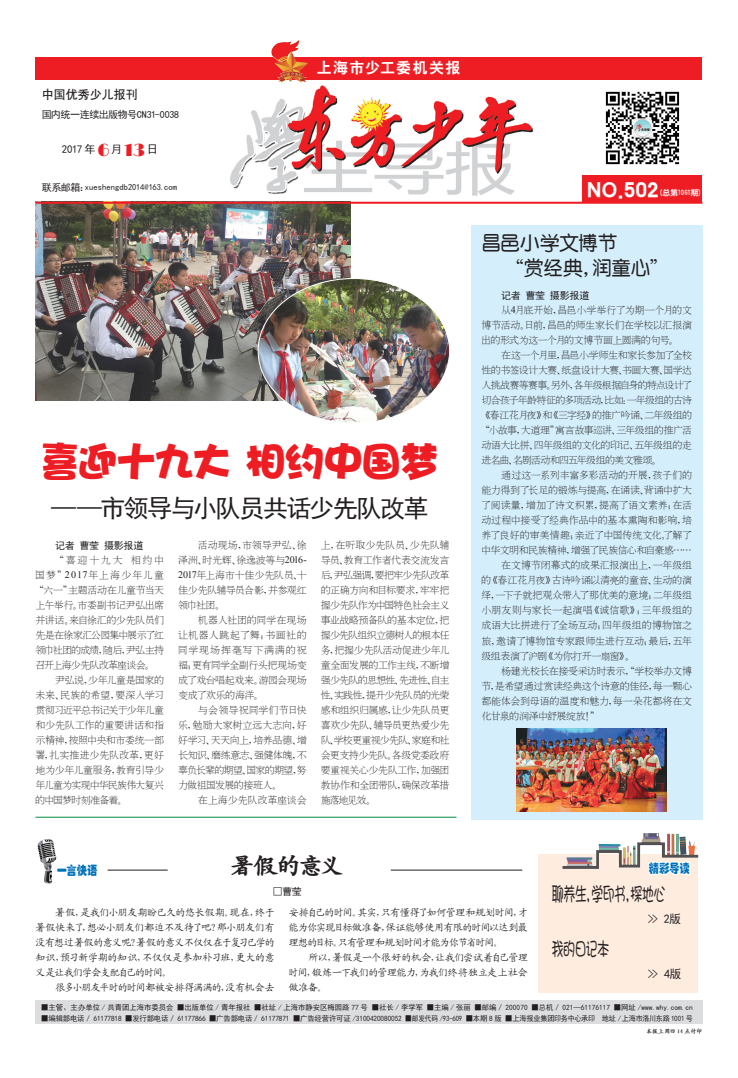
<style>
.page{position:relative;width:738px;height:1078px;background:#fff}
.page>*{position:absolute;margin:0;border:0;box-sizing:border-box;transform-origin:0 0}
.t1{font:41px "DFP Hai Bao W12";letter-spacing:-.07em;color:#ee1d23}
.t2{font:25px "Sim Hei";letter-spacing:-.07em;color:#231f20}
.t3{font:25px "H Yc 3 gj";letter-spacing:-.11em;color:#231f20}
.t4{font:22px "H Yb 2 gj";color:#fff}
.t5{font:20px "DFP Shao Nv W5";letter-spacing:-.08em;color:#231f20;scale:.63 1}
.t6{font:20px/25px "H Ye 3 gj";letter-spacing:-.035em;color:#231f20}
.t7{font:15px "H Yb 2 gj";letter-spacing:.085em;color:#fff}
.t8{font:12.4px "H Yo 1 gj";letter-spacing:-.015em;color:#0072bc;scale:.84 1}
.t9{font:12px "H Yb 1 gj";color:#231f20}
.t10{font:12px "Sim Hei";color:#231f20}
.t11{font:11px "Sim Hei";color:#231f20}
.t12{font:10px/15px "H Ya 2 gj";letter-spacing:-.04em;color:#231f20;text-align:justify}
.t13{font:10px/15px "Kai Ti GB2312";letter-spacing:-.065em;color:#231f20;text-align:justify}
.t14{font:10px "H Ya 2 gj";letter-spacing:-.015em;color:#231f20}
.t15{font:10px "H Ya 2 gj";letter-spacing:-.02em;color:#231f20}
.t16{font:10px "H Ya 2 gj";letter-spacing:-.065em;color:#231f20}
.t17{font:10px "Sim Hei";letter-spacing:-.03em;color:#231f20}
.t18{font:10px "Kai Ti GB2312";letter-spacing:-.085em;color:#231f20}
.t19{font:10px "H Ya 2 gj";letter-spacing:-.01em;color:#231f20}
.t20{font:10px "H Ya 2 gj";letter-spacing:.01em;color:#231f20}
.t21{font:10px "H Ya 2 gj";letter-spacing:-.005em;color:#231f20}
.t22{font:8.5px "Sim Hei";letter-spacing:.005em;color:#231f20}
.t23{font:8px "H Ye 4 gj";letter-spacing:-.09em;color:#fff}
.t24{font:7.5px "Sim Hei";letter-spacing:-.02em;color:#231f20}
.t25{font:7.5px "Sim Hei";color:#231f20}
.t26{font:6px "H Yc 3 gj";color:#231f20}
.s1{font-family:"Broadway";font-size:18px;color:#ee1d23}
.s2{font-size:10px}
.s3{font-family:"Times New Roman"}
</style>
<div class="page">
<div style="left:471px;top:225px;width:230px;height:594px;background:#d4effb"></div>
<img style="left:35px;top:204px;width:315px;height:196px">
<img style="left:230px;top:85px;width:304px;height:111px">
<img style="left:605px;top:91px;width:75px;height:74px">
<div style="left:35px;top:57px;width:666px;height:22px;background:#ee1d23"></div>
<div style="left:582px;top:175px;width:119px;height:28px;background:#ee1d23"></div>
<hr style="left:35px;top:202px;width:666px;height:2px;background:#ee1d23">
<div style="left:35px;top:1000px;width:667px;height:24px;background:#dcdddf"></div>
<img style="left:271px;top:41px;width:27px;height:32px">
<div style="left:538px;top:853px;width:159px;height:139px;background:#feecdf"></div>
<img style="left:562px;top:833px;width:135px;height:35px">
<svg style="left:645px;top:846px;width:47px;height:29px"></svg>
<img style="left:37px;top:839px;width:17px;height:45px">
<svg style="left:54px;top:817px;width:46px;height:44px"></svg>
<hr style="left:390px;top:869px;width:132px;height:1px;background:#231f20">
<hr style="left:107px;top:869px;width:60px;height:1px;background:#231f20">
<img style="left:516px;top:728px;width:149px;height:83px">
<hr style="left:35px;top:816px;width:421px;height:1px;background:#008b43">
<img style="left:258px;top:278px;width:190px;height:143px">
<p class="t9" style="left:42px;top:88px;width:98px">中国优秀少儿报刊</p>
<p class="t17" style="left:42px;top:109px;width:139px">国内统一连续出版物号CN31-0038</p>
<p class="t11" style="left:62px;top:144px;width:98px">2017 年 <span class="s1">6</span> 月<span class="s1">13</span>日</p>
<p class="t22" style="left:42px;top:183px;width:137px"><span class="s2">联系邮箱：</span>xueshengdb2014@163.com</p>
<h3 class="t7" style="left:316px;top:60px;width:145px">上海市少工委机关报</h3>
<h1 class="t1" style="left:39px;top:441px;width:402px">喜迎十九大 相约中国梦</h1>
<h2 class="t2" style="left:51px;top:495px;width:378px">——市领导与小队员共话少先队改革</h2>
<p class="t17" style="left:55px;top:540px;width:90px">记者 曹莹 摄影报道</p>
<p class="t12" style="left:34px;top:552px;width:131px;text-indent:20px">“喜迎十九大 相约中国梦”<span class="s3">2017</span>年上海少年儿童“六一”主题活动在儿童节当天上午举行。市委副书记尹弘出席并讲话。来自徐汇的少先队员们先是在徐家汇公园集中展示了红领巾社团的成绩，随后，尹弘主持召开上海少先队改革座谈会。</p>
<p class="t12" style="left:35px;top:672px;width:130px;text-indent:20px">尹弘说，少年儿童是国家的未来、民族的希望，要深入学习贯彻习近平总书记关于少年儿童和少先队工作的重要讲话和指示精神，按照中央和市委统一部署，扎实推进少先队改革，更好地为少年儿童服务，教育引导少年儿童为实现中华民族伟大复兴的中国梦时刻准备着。</p>
<p class="t12" style="left:178px;top:537px;width:130px;text-indent:20px">活动现场，市领导尹弘、徐泽洲、时光辉、徐逸波等与<span class="s3">2016- 2017</span>年上海市十佳少先队员、十佳少先队辅导员合影，并参观红领巾社团。</p>
<p class="t12" style="left:178px;top:612px;width:130px;text-indent:20px">机器人社团的同学在现场让机器人跳起了舞；书画社的同学现场挥毫写下满满的祝福；更有同学全副行头把现场变成了戏台唱起戏来。游园会现场变成了欢乐的海洋。</p>
<p class="t12" style="left:178px;top:702px;width:130px;text-indent:20px">与会领导祝同学们节日快乐，勉励大家树立远大志向，好好学习、天天向上，培养品德、增长知识、磨练意志、强健体魄，不辜负长辈的期望、国家的期望，努力做祖国发展的接班人。</p>
<p class="t14" style="left:198px;top:795px;width:110px">在上海少先队改革座谈会</p>
<p class="t12" style="left:320px;top:537px;width:130px">上，在听取少先队员、少先队辅导员、教育工作者代表交流发言后，尹弘强调，要把牢少先队改革的正确方向和目标要求，牢牢把握少先队作为中国特色社会主义事业战略预备队的基本定位，把握少先队组织立德树人的根本任务，把握少先队活动促进少年儿童全面发展的工作主线，不断增强少先队的思想性、先进性、自主性、实践性，提升少先队员的光荣感和组织归属感，让少先队员更喜欢少先队、辅导员更热爱少先队、学校更重视少先队、家庭和社会更支持少先队。各级党委政府要重视关心少先队工作，加强团教协作和全团带队，确保改革措施落地见效。</p>
<h3 class="t4" style="left:586px;top:180px;width:73px">NO.502</h3>
<p class="t23" style="left:654px;top:189px;width:52px">（总第1061期）</p>
<h3 class="t6" style="left:504px;top:231px;width:166px;text-indent:-24px">昌邑小学文博节<br>“赏经典，润童心”</h3>
<p class="t17" style="left:501px;top:290px;width:90px">记者 曹莹 摄影报道</p>
<p class="t12" style="left:481px;top:303px;width:212px;text-indent:20px">从<span class="s3">4</span>月底开始，昌邑小学举行了为期一个月的文博节活动。日前，昌邑的师生家长们在学校以汇报演出的形式为这一个月的文博节画上圆满的句号。</p>
<p class="t12" style="left:480px;top:348px;width:213px;text-indent:21px">在这一个月里，昌邑小学师生和家长参加了全校性的书签设计大赛、纸盘设计大赛、书画大赛、国学达人挑战赛等赛事。另外，各年级根据自身的特点设计了切合孩子年龄特征的多项活动，比如：一年级组的古诗《春江花月夜》和《三字经》的推广吟诵、二年级组的“小故事，大道理”寓言故事巡讲、三年级组的推广活动语大比拼、四年级组的文化的印记、五年级组的走进名曲、名剧活动和四五年级组的美文雅颂。</p>
<p class="t15" style="left:501px;top:470px;width:192px">通过这一系列丰富多彩活动的开展，孩子们的</p>
<p class="t12" style="left:481px;top:483px;width:212px">能力得到了长足的锻炼与提高，在诵读、背诵中扩大</p>
<p class="t15" style="left:481px;top:500px;width:212px">了阅读量，增加了诗文积累，提高了语文素养；在活</p>
<p class="t19" style="left:481px;top:515px;width:212px">动过程中接受了经典作品中的基本熏陶和影响，培</p>
<p class="t14" style="left:481px;top:530px;width:212px">养了良好的审美情趣；亲近了中国传统文化<span class="s3">,</span>了解了</p>
<p class="t16" style="left:481px;top:545px;width:212px">中华文明和民族精神，增强了民族信心和自豪感……</p>
<p class="t14" style="left:501px;top:560px;width:192px">在文博节闭幕式的成果汇报演出上，一年级组</p>
<p class="t12" style="left:481px;top:573px;width:212px">的《春江花月夜》古诗吟诵以清亮的童音、生动的演</p>
<p class="t12" style="left:481px;top:588px;width:212px">绎，一下子就把观众带入了那优美的意境；二年级组</p>
<p class="t20" style="left:481px;top:605px;width:212px">小朋友则与家长一起演唱《诚信歌》；三年级组的</p>
<p class="t21" style="left:481px;top:620px;width:212px">成语大比拼进行了全场互动；四年级组的博物馆之</p>
<p class="t15" style="left:481px;top:635px;width:212px">旅，邀请了博物馆专家跟师生进行互动；最后，五年</p>
<p class="t16" style="left:481px;top:650px;width:155px">级组表演了沪剧《为你打开一扇窗》。</p>
<p class="t12" style="left:501px;top:663px;width:192px">杨建光校长在接受采访时表示，“学校举办文博</p>
<p class="t12" style="left:481px;top:678px;width:212px">节，是希望通过赏读经典这个诗意的佳径，每一颗心</p>
<p class="t14" style="left:481px;top:695px;width:212px">都能体会到母语的温度和魅力，每一朵花都将在文</p>
<p class="t12" style="left:481px;top:708px;width:120px">化甘泉的润泽中舒展绽放！”</p>
<p class="t8" style="left:57px;top:863px;width:50px">一言快语</p>
<h2 class="t3" style="left:230px;top:852px;width:116px">暑假的意义</h2>
<p class="t8" style="left:648px;top:861px;width:50px">精彩导读</p>
<p class="t17" style="left:272px;top:886px;width:30px">□曹莹</p>
<p class="t13" style="left:35px;top:904px;width:241px;text-indent:20px">暑假，是我们小朋友期盼已久的悠长假期。现在，终于暑假快来了，想必小朋友们都迫不及待了吧？那小朋友们有没有想过暑假的意义呢？暑假的意义不仅仅在于复习已学的知识，预习新学期的知识，不仅仅是参加补习班，更大的意义是让我们学会支配自己的时间。</p>
<p class="t18" style="left:55px;top:982px;width:221px">很多小朋友平时的时间都被安排得满满的，没有机会去</p>
<h3 class="t5" style="left:551px;top:883px;width:183px">聊养生，学印书，探地心</h3>
<h3 class="t5" style="left:551px;top:938px;width:94px">我的日记本</h3>
<p class="t13" style="left:288px;top:904px;width:241px">安排自己的时间。其实，只有懂得了如何管理和规划时间，才能为你实现目标做准备，保证能够使用有限的时间以达到最理想的目标。只有管理和规划时间才能为你节省时间。</p>
<p class="t13" style="left:288px;top:949px;width:241px;text-indent:20px">所以，暑假是一个很好的机会，让我们尝试着自己管理时间，锻炼一下我们的管理能力，为我们终将独立走上社会做准备。</p>
<p class="t10" style="left:647px;top:912px;width:35px">&gt;&gt; 2版</p>
<p class="t10" style="left:647px;top:967px;width:35px">&gt;&gt; 4版</p>
<p class="t25" style="left:41px;top:1002px;width:652px">■主管、主办单位 / 共青团上海市委员会 ■出版单位 / 青年报社 ■社址 / 上海市静安区梅园路 77 号 ■社长 / 李学军 ■主编 / 张丽 ■邮编／ 200070 ■总机／ 021—61176117 ■网址 /www.why.com.cn</p>
<p class="t24" style="left:41px;top:1013px;width:652px">■编辑部电话／ 61177818 ■发行部电话／ 61177866 ■广告部电话／ 61177871 ■广告经营许可证 /3100420080052 ■邮发代码 /93-609 ■本期 8 版 ■上海报业集团印务中心承印 地址 /上海市洛川东路 1001 号</p>
<p class="t26" style="left:646px;top:1028px;width:57px">本报上周四 14 点付印</p>
</div>
